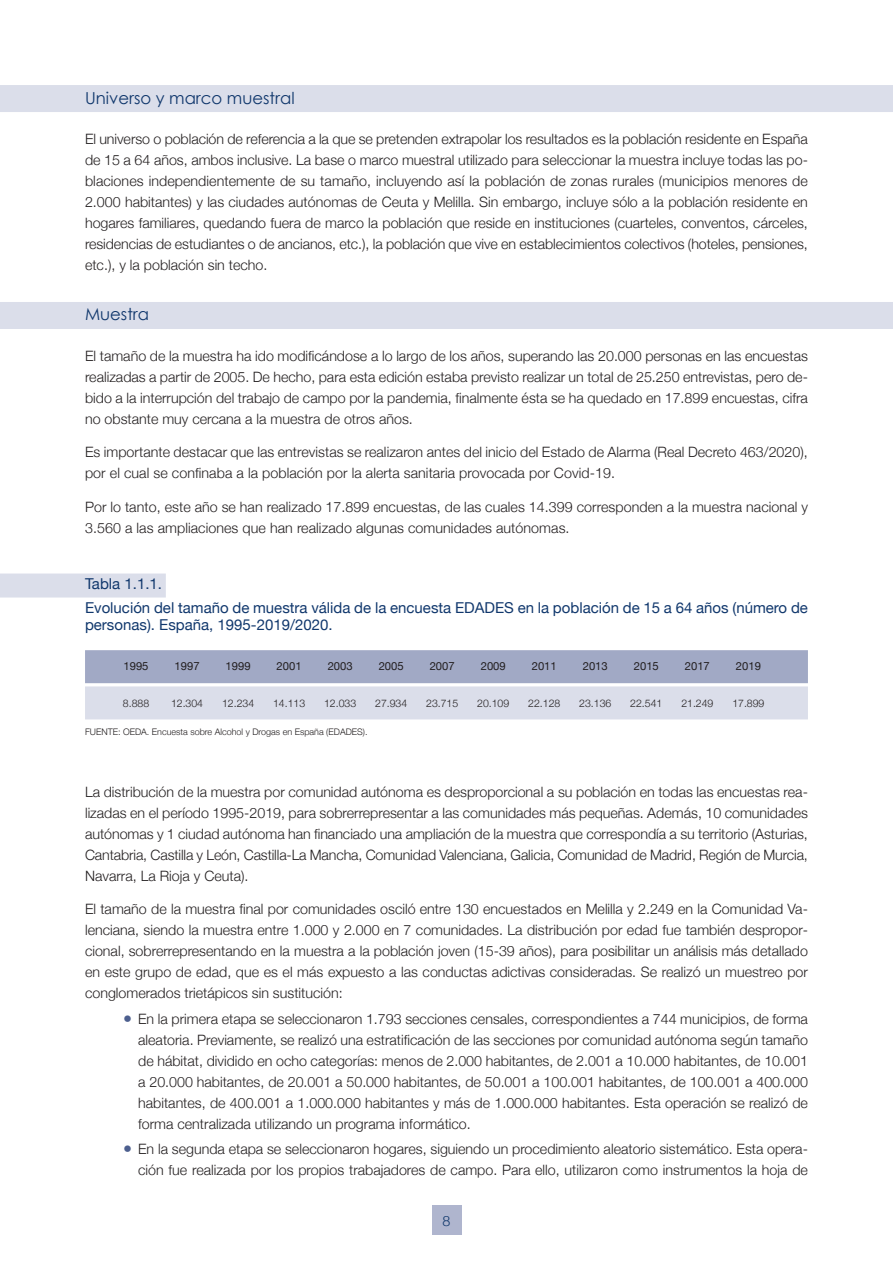
<style>
.page{position:relative;width:893px;height:1263px;background:#fff}
.page>*{position:absolute;margin:0;border:0;box-sizing:border-box;transform-origin:0 0}
.t1{font:16.5px "Century Gothic";color:#11386d}
.t2{font:15px/23.7px "Helvetica Neue";color:#11386d}
.t3{font:300 14.25px/21px "Helvetica Neue";color:#231f20;text-align:justify}
.t4{font:300 14.25px "Helvetica Neue";color:#11386d}
.t5{font:11.25px "Helvetica Neue";color:#231f20}
.t6{font:300 10.5px "Helvetica Neue";color:#231f20}
.t7{font:300 9px "Helvetica Neue";color:#231f20}
.s1{font-size:18px;color:#4c5f8e}
</style>
<div class="page">
<div style="left:432px;top:1205px;width:29px;height:30px;background:#afb5ce"></div>
<div style="left:0;top:85px;width:893px;height:27px;background:#dbdeea"></div>
<div style="left:0;top:302px;width:893px;height:27px;background:#dbdeea"></div>
<div style="left:0;top:573px;width:166px;height:24px;background:#dbdeea"></div>
<div style="left:85px;top:650px;width:723px;height:33px;background:#a1a9c5"></div>
<div style="left:85px;top:686px;width:723px;height:33px;background:#dbdeea"></div>
<p class="t1" style="left:85px;top:87px;width:211px">Universo y marco muestral</p>
<p class="t3" style="left:85px;top:128px;width:724px">El universo o población de referencia a la que se pretenden extrapolar los resultados es la población residente en España de 15 a 64 años, ambos inclusive. La base o marco muestral utilizado para seleccionar la muestra incluye todas las po&shy;blaciones independientemente de su tamaño, incluyendo así la población de zonas rurales (municipios menores de 2.000 habitantes) y las ciudades autónomas de Ceuta y Melilla. Sin embargo, incluye sólo a la población residente en hogares familiares, quedando fuera de marco la población que reside en instituciones (cuarteles, conventos, cárceles, residencias de estudiantes o de ancianos, etc.), la población que vive en establecimientos colectivos (hoteles, pensiones, etc.), y la población sin techo.</p>
<p class="t1" style="left:85px;top:304px;width:66px">Muestra</p>
<p class="t3" style="left:85px;top:345px;width:724px">El tamaño de la muestra ha ido modificándose a lo largo de los años, superando las 20.000 personas en las encuestas realizadas a partir de 2005. De hecho, para esta edición estaba previsto realizar un total de 25.250 entrevistas, pero de&shy;bido a la interrupción del trabajo de campo por la pandemia, finalmente ésta se ha quedado en 17.899 encuestas, cifra no obstante muy cercana a la muestra de otros años.</p>
<p class="t3" style="left:85px;top:441px;width:724px">Es importante destacar que las entrevistas se realizaron antes del inicio del Estado de Alarma (Real Decreto 463/2020), por el cual se confinaba a la población por la alerta sanitaria provocada por Covid-19.</p>
<p class="t3" style="left:85px;top:496px;width:724px">Por lo tanto, este año se han realizado 17.899 encuestas, de las cuales 14.399 corresponden a la muestra nacional y<br>3.560 a las ampliaciones que han realizado algunas comunidades autónomas.</p>
<p class="t2" style="left:85px;top:572px;width:724px">Tabla 1.1.1.<br>Evolución del tamaño de muestra válida de la encuesta EDADES en la población de 15 a 64 años (número de</p>
<p class="t2" style="left:85px;top:612px;width:249px">personas). España, 1995-2019/2020.</p>
<p class="t5" style="left:124px;top:660px;width:27px">1995</p>
<p class="t5" style="left:175px;top:660px;width:27px">1997</p>
<p class="t5" style="left:226px;top:660px;width:27px">1999</p>
<p class="t5" style="left:277px;top:660px;width:27px">2001</p>
<p class="t5" style="left:328px;top:660px;width:27px">2003</p>
<p class="t5" style="left:379px;top:660px;width:27px">2005</p>
<p class="t5" style="left:430px;top:660px;width:27px">2007</p>
<p class="t5" style="left:481px;top:660px;width:27px">2009</p>
<p class="t5" style="left:532px;top:660px;width:27px">2011</p>
<p class="t5" style="left:583px;top:660px;width:27px">2013</p>
<p class="t5" style="left:634px;top:660px;width:27px">2015</p>
<p class="t5" style="left:685px;top:660px;width:27px">2017</p>
<p class="t5" style="left:736px;top:660px;width:27px">2019</p>
<p class="t6" style="left:123px;top:696px;width:28px">8.888</p>
<p class="t6" style="left:171px;top:696px;width:34px">12.304</p>
<p class="t6" style="left:222px;top:696px;width:34px">12.234</p>
<p class="t6" style="left:273px;top:696px;width:34px">14.113</p>
<p class="t6" style="left:324px;top:696px;width:34px">12.033</p>
<p class="t6" style="left:375px;top:696px;width:34px">27.934</p>
<p class="t6" style="left:426px;top:696px;width:34px">23.715</p>
<p class="t6" style="left:477px;top:696px;width:34px">20.109</p>
<p class="t6" style="left:528px;top:696px;width:34px">22.128</p>
<p class="t6" style="left:579px;top:696px;width:34px">23.136</p>
<p class="t6" style="left:630px;top:696px;width:34px">22.541</p>
<p class="t6" style="left:681px;top:696px;width:34px">21.249</p>
<p class="t6" style="left:732px;top:696px;width:34px">17.899</p>
<p class="t7" style="left:85px;top:726px;width:284px">FUENTE: OEDA. Encuesta sobre Alcohol y Drogas en España (EDADES).</p>
<p class="t3" style="left:85px;top:781px;width:724px">La distribución de la muestra por comunidad autónoma es desproporcional a su población en todas las encuestas rea&shy;lizadas en el período 1995-2019, para sobrerrepresentar a las comunidades más pequeñas. Además, 10 comunidades autónomas y 1 ciudad autónoma han financiado una ampliación de la muestra que correspondía a su territorio (Asturias, Cantabria, Castilla y León, Castilla-La Mancha, Comunidad Valenciana, Galicia, Comunidad de Madrid, Región de Murcia, Navarra, La Rioja y Ceuta).</p>
<p class="t3" style="left:85px;top:898px;width:725px">El tamaño de la muestra final por comunidades osciló entre 130 encuestados en Melilla y 2.249 en la Comunidad Va&shy;lenciana, siendo la muestra entre 1.000 y 2.000 en 7 comunidades. La distribución por edad fue también despropor&shy;cional, sobrerrepresentando en la muestra a la población joven (15-39 años), para posibilitar un análisis más detallado en este grupo de edad, que es el más expuesto a las conductas adictivas consideradas. Se realizó un muestreo por conglomerados trietápicos sin sustitución:</p>
<p class="t3" style="left:138px;top:1008px;width:671px;text-indent:-15px"><span class="s1">•</span> En la primera etapa se seleccionaron 1.793 secciones censales, correspondientes a 744 municipios, de forma aleatoria. Previamente, se realizó una estratificación de las secciones por comunidad autónoma según tamaño de hábitat, dividido en ocho categorías: menos de 2.000 habitantes, de 2.001 a 10.000 habitantes, de 10.001 a 20.000 habitantes, de 20.001 a 50.000 habitantes, de 50.001 a 100.001 habitantes, de 100.001 a 400.000 habitantes, de 400.001 a 1.000.000 habitantes y más de 1.000.000 habitantes. Esta operación se realizó de forma centralizada utilizando un programa informático.</p>
<p class="t3" style="left:123px;top:1138px;width:686px;text-align:right"><span class="s1">•</span> En la segunda etapa se seleccionaron hogares, siguiendo un procedimiento aleatorio sistemático. Esta opera&shy;ción fue realizada por los propios trabajadores de campo. Para ello, utilizaron como instrumentos la hoja de</p>
<p class="t4" style="left:442px;top:1212px;width:9px">8</p>
</div>
